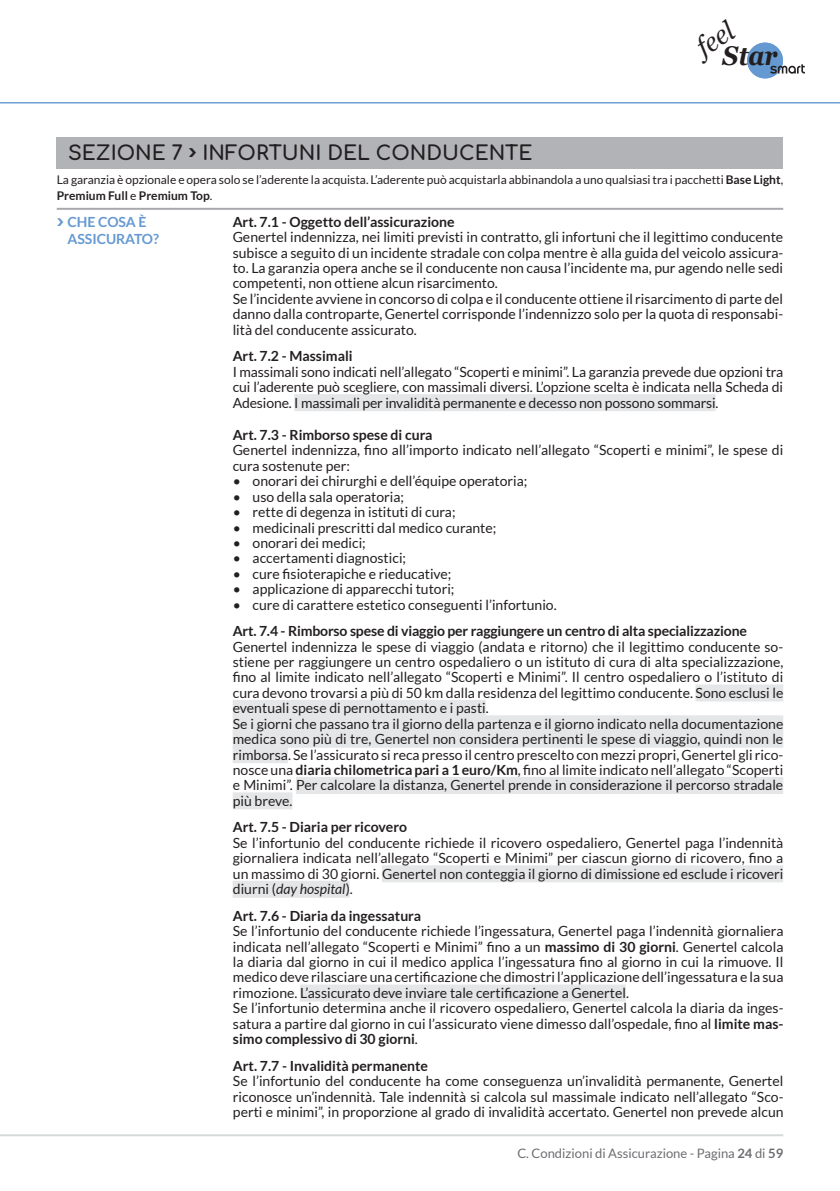
<style>
.page{position:relative;width:840px;height:1191px;background:#fff}
.page>*{position:absolute;margin:0;border:0;box-sizing:border-box;transform-origin:0 0}
.t1{font:italic 27px "Georgia";color:#231f20;scale:.95 1}
.t2{font:italic 700 27px "Georgia";color:#231f20;scale:.9 1}
.t3{font:20px "Comfortaa";color:#231f20}
.t4{font:14px/15.4px "Lato";color:#231f20}
.t5{font:700 14px "Lato";color:#231f20}
.t6{font:700 14px/17px "Lato";letter-spacing:-.005em;color:#6599d1}
.t7{font:13px "Lato";color:#6c6d70}
.t8{font:12px/16px "Lato";color:#231f20}
.s1{font-weight:700}
.s2{font-style:italic}
</style>
<div class="page">
<div style="left:746px;top:43px;width:36px;height:35px;background:#6599d1;border-radius:50%"></div>
<svg style="left:770px;top:64px;width:34px;height:10px"></svg>
<hr style="left:0;top:1134px;width:782px;height:2px;background:#d6d9da">
<hr style="left:0;top:102px;width:839px;height:1px;background:#6599d1">
<hr style="left:57px;top:208px;width:725px;height:2px;background:#a8a9ad">
<div style="left:294px;top:394px;width:421px;height:17px;background:#e5e6e8"></div>
<div style="left:695px;top:684px;width:87px;height:17px;background:#e5e6e8"></div>
<div style="left:232px;top:700px;width:253px;height:17px;background:#e5e6e8"></div>
<div style="left:232px;top:715px;width:550px;height:17px;background:#e5e6e8"></div>
<div style="left:232px;top:730px;width:550px;height:17px;background:#e5e6e8"></div>
<div style="left:232px;top:746px;width:56px;height:17px;background:#e5e6e8"></div>
<div style="left:296px;top:777px;width:486px;height:17px;background:#e5e6e8"></div>
<div style="left:232px;top:792px;width:60px;height:17px;background:#e5e6e8"></div>
<div style="left:382px;top:865px;width:400px;height:17px;background:#e5e6e8"></div>
<div style="left:232px;top:880px;width:117px;height:17px;background:#e5e6e8"></div>
<div style="left:300px;top:984px;width:325px;height:17px;background:#e5e6e8"></div>
<div style="left:57px;top:137px;width:725px;height:31px;background:#b2b3b7"></div>
<h1 class="t1" style="left:687px;top:33px;width:43px;rotate:-33deg">feel</h1>
<h1 class="t2" style="left:722px;top:36px;width:63px">Star</h1>
<h2 class="t3" style="left:68px;top:134px;width:465px">SEZIONE 7 INFORTUNI DEL CONDUCENTE</h2>
<p class="t8" style="left:57px;top:171px;width:727px">La garanzia è opzionale e opera solo se l’aderente la acquista. L’aderente può acquistarla abbinandola a uno qualsiasi tra i pacchetti <span class="s1">Base Light</span>,<br><span class="s1">Premium Full</span> e <span class="s1">Premium Top</span>.</p>
<p class="t6" style="left:68px;top:213px;width:93px">CHE COSA È<br>ASSICURATO?</p>
<p class="t5" style="left:232px;top:214px;width:223px">Art. 7.1 - Oggetto dell’assicurazione</p>
<p class="t4" style="left:232px;top:229px;width:552px">Genertel indennizza, nei limiti previsti in contratto, gli infortuni che il legittimo conducente subisce a seguito di un incidente stradale con colpa mentre è alla guida del veicolo assicura&shy;to. La garanzia opera anche se il conducente non causa l’incidente ma, pur agendo nelle sedi competenti, non ottiene alcun risarcimento.<br>Se l’incidente avviene in concorso di colpa e il conducente ottiene il risarcimento di parte del danno dalla controparte, Genertel corrisponde l’indennizzo solo per la quota di responsabi&shy;lità del conducente assicurato.</p>
<p class="t5" style="left:232px;top:348px;width:121px">Art. 7.2 - Massimali</p>
<p class="t4" style="left:232px;top:364px;width:551px;text-align:justify">I massimali sono indicati nell’allegato “Scoperti e minimi”. La garanzia prevede due opzioni tra cui l’aderente può scegliere, con massimali diversi. L’opzione scelta è indicata nella Scheda di Adesione. I massimali per invalidità permanente e decesso non possono sommarsi.</p>
<p class="t5" style="left:232px;top:427px;width:201px">Art. 7.3 - Rimborso spese di cura</p>
<p class="t4" style="left:232px;top:442px;width:551px">Genertel indennizza, fino all’importo indicato nell’allegato “Scoperti e minimi”, le spese di cura sostenute per:</p>
<p class="t4" style="left:232px;top:473px;width:296px">• onorari dei chirurghi e dell’équipe operatoria;</p>
<p class="t4" style="left:232px;top:489px;width:173px">• uso della sala operatoria;</p>
<p class="t4" style="left:232px;top:504px;width:224px">• rette di degenza in istituti di cura;</p>
<p class="t4" style="left:232px;top:519px;width:265px">• medicinali prescritti dal medico curante;</p>
<p class="t4" style="left:232px;top:535px;width:134px">• onorari dei medici;</p>
<p class="t4" style="left:232px;top:550px;width:175px">• accertamenti diagnostici;</p>
<p class="t4" style="left:232px;top:566px;width:220px">• cure fisioterapiche e rieducative;</p>
<p class="t4" style="left:232px;top:581px;width:223px">• applicazione di apparecchi tutori;</p>
<p class="t4" style="left:232px;top:596px;width:325px">• cure di carattere estetico conseguenti l’infortunio.</p>
<p class="t5" style="left:232px;top:623px;width:515px">Art. 7.4 - Rimborso spese di viaggio per raggiungere un centro di alta specializzazione</p>
<p class="t4" style="left:232px;top:639px;width:552px">Genertel indennizza le spese di viaggio (andata e ritorno) che il legittimo conducente so&shy;stiene per raggiungere un centro ospedaliero o un istituto di cura di alta specializzazione, fino al limite indicato nell’allegato “Scoperti e Minimi”. Il centro ospedaliero o l’istituto di cura devono trovarsi a più di 50 km dalla residenza del legittimo conducente. Sono esclusi le eventuali spese di pernottamento e i pasti.<br>Se i giorni che passano tra il giorno della partenza e il giorno indicato nella documentazione medica sono più di tre, Genertel non considera pertinenti le spese di viaggio, quindi non le rimborsa. Se l’assicurato si reca presso il centro prescelto con mezzi propri, Genertel gli rico&shy;nosce una <span class="s1">diaria chilometrica pari a 1 euro/Km</span>, fino al limite indicato nell’allegato “Scoperti e Minimi”. Per calcolare la distanza, Genertel prende in considerazione il percorso stradale più breve.</p>
<p class="t5" style="left:233px;top:819px;width:175px">Art. 7.5 - Diaria per ricovero</p>
<p class="t4" style="left:233px;top:835px;width:552px;text-align:justify">Se l’infortunio del conducente richiede il ricovero ospedaliero, Genertel paga l’indennità giornaliera indicata nell’allegato “Scoperti e Minimi” per ciascun giorno di ricovero, fino a un massimo di 30 giorni. Genertel non conteggia il giorno di dimissione ed esclude i ricoveri diurni (<span class="s2">day hospital</span>).</p>
<p class="t5" style="left:233px;top:907px;width:190px">Art. 7.6 - Diaria da ingessatura</p>
<p class="t4" style="left:233px;top:923px;width:552px">Se l’infortunio del conducente richiede l’ingessatura, Genertel paga l’indennità giornaliera indicata nell’allegato “Scoperti e Minimi” fino a un <span class="s1">massimo di 30 giorni</span>. Genertel calcola la diaria dal giorno in cui il medico applica l’ingessatura fino al giorno in cui la rimuove. Il medico deve rilasciare una certificazione che dimostri l’applicazione dell’ingessatura e la sua rimozione. L’assicurato deve inviare tale certificazione a Genertel.<br>Se l’infortunio determina anche il ricovero ospedaliero, Genertel calcola la diaria da inges&shy;satura a partire dal giorno in cui l’assicurato viene dimesso dall’ospedale, fino al <span class="s1">limite mas&shy;simo complessivo di 30 giorni</span>.</p>
<p class="t5" style="left:233px;top:1057px;width:196px">Art. 7.7 - Invalidità permanente</p>
<p class="t4" style="left:233px;top:1073px;width:551px;text-align:justify">Se l’infortunio del conducente ha come conseguenza un’invalidità permanente, Genertel riconosce un’indennità. Tale indennità si calcola sul massimale indicato nell’allegato “Sco&shy;perti e minimi”, in proporzione al grado di invalidità accertato. Genertel non prevede alcun</p>
<p class="t7" style="left:517px;top:1146px;width:267px">C. Condizioni di Assicurazione - Pagina <span class="s1">24</span> di <span class="s1">59</span></p>
</div>
